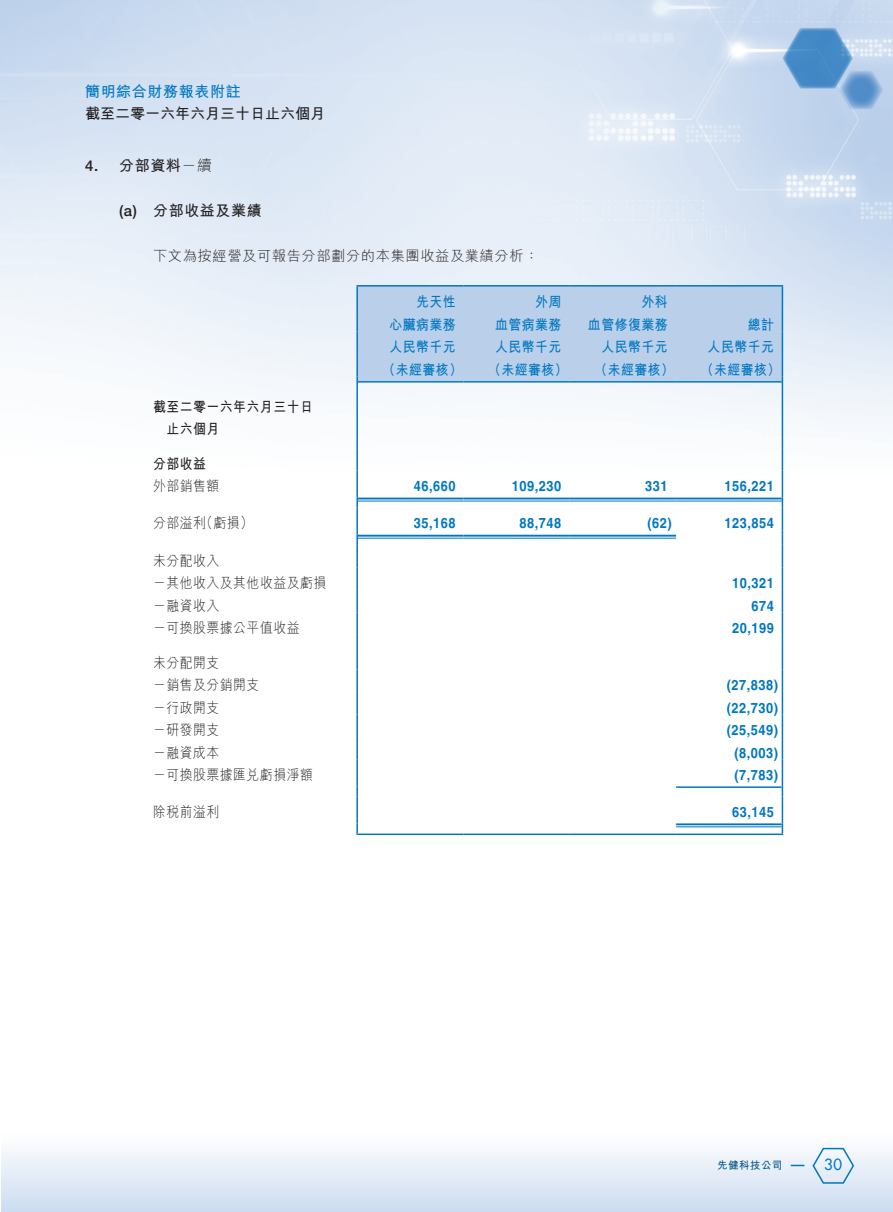
<style>
.page{position:relative;width:893px;height:1212px;background:#fff}
.page>*{position:absolute;margin:0;border:0;box-sizing:border-box;transform-origin:0 0}
._3__標題{font:700 15px "M Hei HK";color:#231f20}
.t1{font:700 15px "M Hei HK";letter-spacing:.04em;color:#0077c0}
._3__標題-2{font:700 15px "M Hei HK";letter-spacing:.04em;color:#231f20}
._3__標題-3{font:500 15px "Helvetica Neue LT Std";color:#231f20}
.t2{font:500 15px "Futura Std";color:#0077c0}
._1__內文{font:700 14.25px "Helvetica LT Std";letter-spacing:.04em;color:#0077c0;scale:.9 1}
._1__內文-2{font:300 14.25px "M Hei HK";letter-spacing:.04em;color:#231f20;scale:.9 1}
._1__內文-3{font:700 14.25px "M Hei HK";letter-spacing:.04em;color:#0077c0;scale:.9 1}
._1__內文-4{font:300 14.25px "M Hei HK";letter-spacing:.04em;color:#231f20}
._1__內文-5{font:700 14.25px "M Hei HK";letter-spacing:.04em;color:#231f20;scale:.9 1}
.t3{font:700 10.5px "M Hei HK";letter-spacing:.04em;color:#005389}
.s1{font-weight:300}
</style>
<div class="page">
<img style="left:1px;top:0;width:892px;height:617px">
<svg style="left:782px;top:28px;width:101px;height:81px;background:#88b2db"></svg>
<div style="left:1px;top:1132px;width:892px;height:80px;background:linear-gradient(to bottom,#fff,#cddcf1)"></div>
<svg style="left:812px;top:1146px;width:43px;height:38px"></svg>
<svg style="left:791px;top:1165px;width:13px;height:1px"></svg>
<hr style="left:356px;top:285px;width:107px;height:2px;background:#0077c0">
<hr style="left:463px;top:285px;width:107px;height:2px;background:#0077c0">
<hr style="left:570px;top:285px;width:106px;height:2px;background:#0077c0">
<hr style="left:676px;top:285px;width:107px;height:2px;background:#0077c0">
<svg style="left:356px;top:286px;width:427px;height:105px;background:#bbd0ea"></svg>
<hr style="left:356px;top:391px;width:2px;height:45px;background:#0077c0">
<hr style="left:782px;top:391px;width:1px;height:45px;background:#0077c0">
<svg style="left:356px;top:436px;width:2px;height:12px"></svg>
<hr style="left:356px;top:448px;width:2px;height:23px;background:#0077c0">
<hr style="left:356px;top:471px;width:2px;height:22px;background:#0077c0">
<svg style="left:356px;top:493px;width:2px;height:15px"></svg>
<hr style="left:356px;top:508px;width:2px;height:22px;background:#0077c0">
<svg style="left:356px;top:530px;width:2px;height:15px"></svg>
<hr style="left:356px;top:545px;width:2px;height:22px;background:#0077c0">
<hr style="left:356px;top:567px;width:2px;height:23px;background:#0077c0">
<hr style="left:356px;top:590px;width:2px;height:22px;background:#0077c0">
<hr style="left:356px;top:612px;width:2px;height:23px;background:#0077c0">
<svg style="left:356px;top:635px;width:2px;height:12px"></svg>
<hr style="left:356px;top:647px;width:2px;height:22px;background:#0077c0">
<hr style="left:356px;top:669px;width:2px;height:23px;background:#0077c0">
<hr style="left:356px;top:692px;width:2px;height:22px;background:#0077c0">
<hr style="left:356px;top:714px;width:2px;height:23px;background:#0077c0">
<hr style="left:356px;top:737px;width:2px;height:22px;background:#0077c0">
<hr style="left:356px;top:759px;width:2px;height:23px;background:#0077c0">
<svg style="left:356px;top:782px;width:2px;height:14px"></svg>
<hr style="left:356px;top:796px;width:2px;height:23px;background:#0077c0">
<svg style="left:356px;top:819px;width:2px;height:14px"></svg>
<svg style="left:782px;top:436px;width:1px;height:397px"></svg>
<hr style="left:356px;top:833px;width:107px;height:2px;background:#0077c0">
<hr style="left:463px;top:833px;width:107px;height:2px;background:#0077c0">
<hr style="left:570px;top:833px;width:106px;height:2px;background:#0077c0">
<hr style="left:676px;top:833px;width:107px;height:2px;background:#0077c0">
<hr style="left:358px;top:381px;width:105px;height:2px;background:#0077c0">
<hr style="left:463px;top:381px;width:107px;height:2px;background:#0077c0">
<hr style="left:570px;top:381px;width:106px;height:2px;background:#0077c0">
<hr style="left:676px;top:381px;width:106px;height:2px;background:#0077c0">
<hr style="left:358px;top:498px;width:105px;height:1px;background:#0077c0">
<hr style="left:358px;top:501px;width:105px;height:1px;background:#0077c0">
<hr style="left:463px;top:498px;width:107px;height:1px;background:#0077c0">
<hr style="left:463px;top:501px;width:107px;height:1px;background:#0077c0">
<hr style="left:570px;top:498px;width:106px;height:1px;background:#0077c0">
<hr style="left:570px;top:501px;width:106px;height:1px;background:#0077c0">
<hr style="left:676px;top:498px;width:106px;height:1px;background:#0077c0">
<hr style="left:676px;top:501px;width:106px;height:1px;background:#0077c0">
<hr style="left:358px;top:535px;width:105px;height:2px;background:#0077c0">
<hr style="left:358px;top:538px;width:105px;height:1px;background:#0077c0">
<hr style="left:463px;top:535px;width:107px;height:2px;background:#0077c0">
<hr style="left:463px;top:538px;width:107px;height:1px;background:#0077c0">
<hr style="left:570px;top:535px;width:106px;height:2px;background:#0077c0">
<hr style="left:570px;top:538px;width:106px;height:1px;background:#0077c0">
<hr style="left:676px;top:786px;width:106px;height:2px;background:#0077c0">
<hr style="left:676px;top:823px;width:106px;height:2px;background:#0077c0">
<hr style="left:676px;top:826px;width:106px;height:1px;background:#0077c0">
<p class="t1" style="left:85px;top:81px;width:157px">簡明綜合財務報表附註</p>
<p class="_3__標題" style="left:85px;top:102px;width:241px">截至二零一六年六月三十日止六個月</p>
<p class="_3__標題" style="left:119px;top:154px;width:95px">分部資料<span class="s1">－續</span></p>
<p class="_3__標題-3" style="left:85px;top:156px;width:15px">4.</p>
<p class="_3__標題-3" style="left:119px;top:201px;width:19px">a( )</p>
<p class="_3__標題-2" style="left:153px;top:199px;width:110px">分部收益及業績</p>
<p class="_1__內文-4" style="left:153px;top:248px;width:387px">下文為按經營及可報告分部劃分的本集團收益及業績分析：</p>
<p class="_1__內文-3" style="left:416px;top:292px;width:45px">先天性</p>
<p class="_1__內文-3" style="left:535px;top:292px;width:31px">外周</p>
<p class="_1__內文-3" style="left:641px;top:292px;width:31px">外科</p>
<p class="_1__內文-3" style="left:389px;top:314px;width:75px">心臟病業務</p>
<p class="_1__內文-3" style="left:495px;top:314px;width:75px">血管病業務</p>
<p class="_1__內文-3" style="left:588px;top:314px;width:90px">血管修復業務</p>
<p class="_1__內文-3" style="left:748px;top:314px;width:31px">總計</p>
<p class="_1__內文-3" style="left:389px;top:337px;width:75px">人民幣千元</p>
<p class="_1__內文-3" style="left:495px;top:337px;width:75px">人民幣千元</p>
<p class="_1__內文-3" style="left:601px;top:337px;width:75px">人民幣千元</p>
<p class="_1__內文-3" style="left:708px;top:337px;width:75px">人民幣千元</p>
<p class="_1__內文-3" style="left:382px;top:359px;width:90px">（未經審核）</p>
<p class="_1__內文-3" style="left:488px;top:359px;width:90px">（未經審核）</p>
<p class="_1__內文-3" style="left:594px;top:359px;width:90px">（未經審核）</p>
<p class="_1__內文-3" style="left:701px;top:359px;width:90px">（未經審核(</p>
<p class="_1__內文-5" style="left:153px;top:396px;width:179px">截至二零一六年六月三十日</p>
<p class="_1__內文-5" style="left:166px;top:419px;width:60px">止六個月</p>
<p class="_1__內文-5" style="left:153px;top:453px;width:60px">分部收益</p>
<p class="_1__內文-2" style="left:153px;top:479px;width:75px">外部銷售額</p>
<p class="_1__內文" style="left:414px;top:478px;width:48px">46,660</p>
<p class="_1__內文" style="left:512px;top:478px;width:57px">109,230</p>
<p class="_1__內文" style="left:645px;top:478px;width:26px">331</p>
<p class="_1__內文" style="left:724px;top:478px;width:57px">156,221</p>
<p class="_1__內文-2" style="left:200px;top:516px;width:60px">（虧損(</p>
<p class="_1__內文-2" style="left:153px;top:516px;width:60px">分部溢利</p>
<p class="_1__內文-2" style="left:153px;top:553px;width:75px">未分配收入</p>
<p class="_1__內文" style="left:414px;top:515px;width:48px">35,168</p>
<p class="_1__內文" style="left:519px;top:515px;width:48px">88,748</p>
<p class="_1__內文" style="left:647px;top:515px;width:29px">)62(</p>
<p class="_1__內文" style="left:724px;top:515px;width:57px">123,854</p>
<p class="_1__內文-2" style="left:153px;top:575px;width:194px">－其他收入及其他收益及虧損</p>
<p class="_1__內文" style="left:732px;top:574px;width:48px">10,321</p>
<p class="_1__內文-2" style="left:153px;top:598px;width:75px">－融資收入</p>
<p class="_1__內文" style="left:751px;top:597px;width:26px">674</p>
<p class="_1__內文-2" style="left:153px;top:620px;width:164px">－可換股票據公平值收益</p>
<p class="_1__內文-2" style="left:153px;top:655px;width:75px">未分配開支</p>
<p class="_1__內文" style="left:732px;top:619px;width:48px">20,199</p>
<p class="_1__內文-2" style="left:153px;top:677px;width:120px">－銷售及分銷開支</p>
<p class="_1__內文" style="left:727px;top:676px;width:59px">)27,838(</p>
<p class="_1__內文-2" style="left:153px;top:700px;width:75px">－行政開支</p>
<p class="_1__內文" style="left:727px;top:699px;width:59px">)22,730(</p>
<p class="_1__內文-2" style="left:153px;top:722px;width:75px">－研發開支</p>
<p class="_1__內文" style="left:727px;top:721px;width:59px">)25,549(</p>
<p class="_1__內文-2" style="left:153px;top:745px;width:75px">－融資成本</p>
<p class="_1__內文" style="left:734px;top:744px;width:50px">)8,003(</p>
<p class="_1__內文-2" style="left:153px;top:767px;width:179px">－可換股票據匯兌虧損淨額</p>
<p class="_1__內文" style="left:734px;top:766px;width:50px">)7,783(</p>
<p class="_1__內文-2" style="left:153px;top:804px;width:75px">除稅前溢利</p>
<p class="_1__內文" style="left:732px;top:803px;width:48px">63,145</p>
<p class="t3" style="left:717px;top:1158px;width:67px">先健科技公司</p>
<p class="t2" style="left:824px;top:1155px;width:19px">30</p>
</div>
